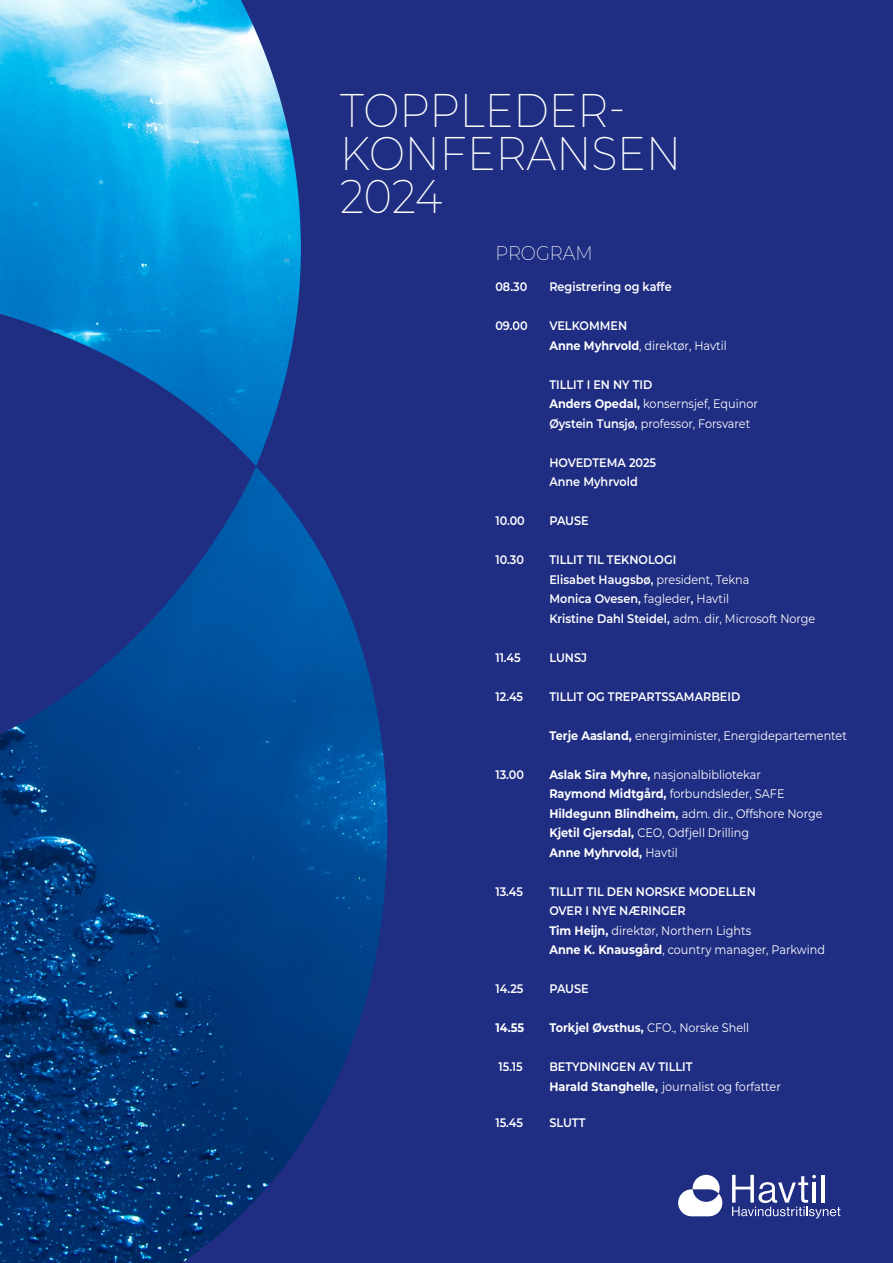
<style>
.page{position:relative;width:893px;height:1263px;background:#1f2d82}
.page>*{position:absolute;margin:0;border:0;box-sizing:border-box;transform-origin:0 0}
.t1{font:200 47.25px/42.9px "Montserrat";color:#fff;scale:.91 1}
.t2{font:200 19.8px "Montserrat";color:#fff;scale:.91 1}
.t3{font:12.3px/19.5px "Montserrat";color:#fff;scale:.91 1}
.t4{font:600 12.3px/19.5px "Montserrat";color:#fff;scale:.91 1}
.t5{font:700 12.3px "Montserrat";color:#fff;scale:.91 1}
.s1{font-weight:700}
.s2{font-weight:600}
.s3{font-weight:400}
</style>
<div class="page">
<img style="left:0;top:467px;width:387px;height:796px">
<img style="left:0;top:0;width:301px;height:466px">
<svg style="left:678px;top:1175px;width:44px;height:41px"></svg>
<svg style="left:732px;top:1175px;width:108px;height:43px"></svg>
<p class="t1" style="left:340px;top:87px;width:376px">TOPPLEDER-<br>KONFERANSEN<br>2024</p>
<p class="t2" style="left:495px;top:240px;width:108px">PROGRAM</p>
<p class="t4" style="left:495px;top:276px;width:37px">08.30</p>
<p class="t4" style="left:549px;top:276px;width:136px">Registrering og kaffe</p>
<p class="t4" style="left:495px;top:315px;width:37px">09.00</p>
<p class="t4" style="left:549px;top:315px;width:87px">VELKOMMEN</p>
<p class="t3" style="left:549px;top:335px;width:197px"><span class="s1">Anne Myhrvold</span>, direktør, Havtil</p>
<p class="t4" style="left:549px;top:374px;width:115px">TILLIT I EN NY TID</p>
<p class="t3" style="left:549px;top:394px;width:231px"><span class="s1">Anders Opedal,</span> konsernsjef, Equinor<br><span class="s2">Øystein Tunsjø,</span> professor, Forsvaret</p>
<p class="t4" style="left:549px;top:452px;width:119px">HOVEDTEMA 2025</p>
<p class="t4" style="left:549px;top:471px;width:99px">Anne Myhrvold</p>
<p class="t4" style="left:495px;top:510px;width:34px">10.00</p>
<p class="t4" style="left:549px;top:510px;width:45px">PAUSE</p>
<p class="t4" style="left:495px;top:549px;width:33px">10.30</p>
<p class="t4" style="left:549px;top:549px;width:141px">TILLIT TIL TEKNOLOGI</p>
<p class="t4" style="left:549px;top:569px;width:221px">Elisabet Haugsbø, <span class="s3">president, Tekna</span></p>
<p class="t4" style="left:549px;top:588px;width:199px">Monica Ovesen, <span class="s3">fagleder</span>, <span class="s3">Havtil</span></p>
<p class="t3" style="left:549px;top:608px;width:294px"><span class="s2">Kristine Dahl Steidel,</span> adm. dir, Microsoft Norge</p>
<p class="t4" style="left:495px;top:647px;width:29px">11.45</p>
<p class="t4" style="left:549px;top:647px;width:43px">LUNSJ</p>
<p class="t4" style="left:495px;top:686px;width:32px">12.45</p>
<p class="t4" style="left:549px;top:686px;width:211px">TILLIT OG TREPARTSSAMARBEID</p>
<p class="t3" style="left:549px;top:725px;width:329px"><span class="s1">Terje Aasland,</span> energiminister, Energidepartementet</p>
<p class="t4" style="left:495px;top:764px;width:33px">13.00</p>
<p class="t3" style="left:549px;top:764px;width:234px"><span class="s1">Aslak Sira Myhre,</span> nasjonalbibliotekar</p>
<p class="t3" style="left:549px;top:784px;width:260px"><span class="s1">Raymond Midtgård,</span> forbundsleder, SAFE</p>
<p class="t3" style="left:549px;top:803px;width:302px"><span class="s1">Hildegunn Blindheim,</span> adm. dir., Offshore Norge</p>
<p class="t3" style="left:549px;top:823px;width:221px"><span class="s1">Kjetil Gjersdal,</span> CEO, Odfjell Drilling</p>
<p class="t5" style="left:549px;top:843px;width:143px">Anne Myhrvold, <span class="s3">Havtil</span></p>
<p class="t4" style="left:495px;top:881px;width:32px">13.45</p>
<p class="t4" style="left:549px;top:881px;width:228px">TILLIT TIL DEN NORSKE MODELLEN<br>OVER I NYE NÆRINGER</p>
<p class="t3" style="left:549px;top:920px;width:223px"><span class="s1">Tim Heijn,</span> direktør, Northern Lights</p>
<p class="t3" style="left:549px;top:940px;width:305px"><span class="s1">Anne K. Knausgård</span>, country manager, Parkwind</p>
<p class="t4" style="left:495px;top:978px;width:32px">14.25</p>
<p class="t4" style="left:549px;top:978px;width:45px">PAUSE</p>
<p class="t5" style="left:495px;top:1019px;width:33px">14.55</p>
<p class="t3" style="left:549px;top:1018px;width:221px"><span class="s1">Torkjel Øvsthus,</span> CFO., Norske Shell</p>
<p class="t4" style="left:498px;top:1056px;width:28px">15.15</p>
<p class="t4" style="left:549px;top:1056px;width:159px">BETYDNINGEN AV TILLIT</p>
<p class="t3" style="left:549px;top:1076px;width:256px"><span class="s1">Harald Stanghelle,</span> journalist og forfatter</p>
<p class="t4" style="left:495px;top:1112px;width:32px">15.45</p>
<p class="t4" style="left:549px;top:1112px;width:41px">SLUTT</p>
</div>
